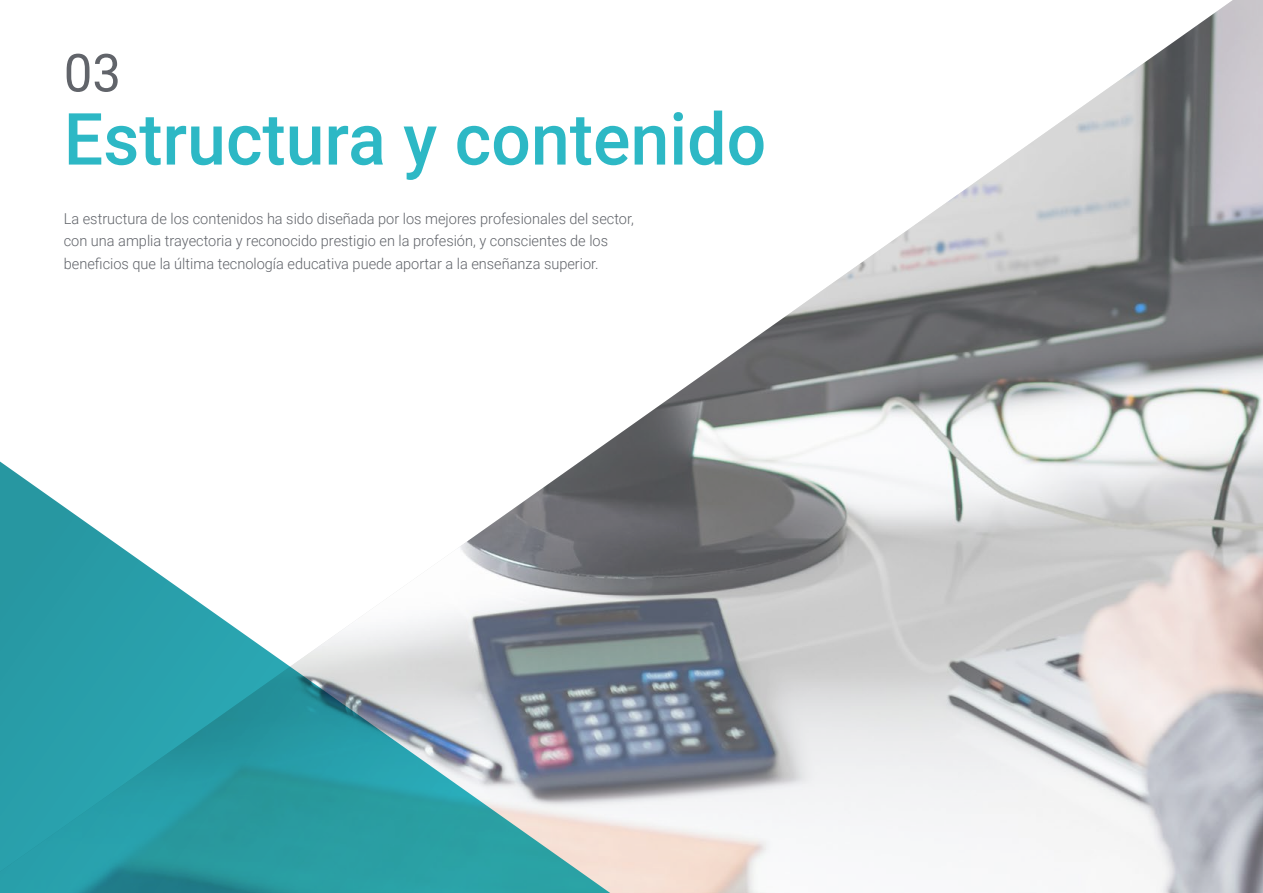
<style>
.page{position:relative;width:1263px;height:893px;background:#fff}
.page>*{position:absolute;margin:0;border:0;box-sizing:border-box;transform-origin:0 0}
.t1{font:500 72px "Roboto";color:#2db8c5}
.t2{font:52.5px "Roboto";color:#61646a}
.t3{font:300 15px/22.5px "Roboto";color:#61646a}
</style>
<div class="page">
<img style="left:602px;top:0;width:661px;height:893px">
<svg style="left:0;top:446px;width:640px;height:447px"></svg>
<h2 class="t2" style="left:64px;top:36px;width:59px">03</h2>
<h1 class="t1" style="left:64px;top:89px;width:704px">Estructura y contenido</h1>
<p class="t3" style="left:64px;top:207px;width:571px">La estructura de los contenidos ha sido diseñada por los mejores profesionales del sector, con una amplia trayectoria y reconocido prestigio en la profesión, y conscientes de los beneficios que la última tecnología educativa puede aportar a la enseñanza superior.</p>
</div>
